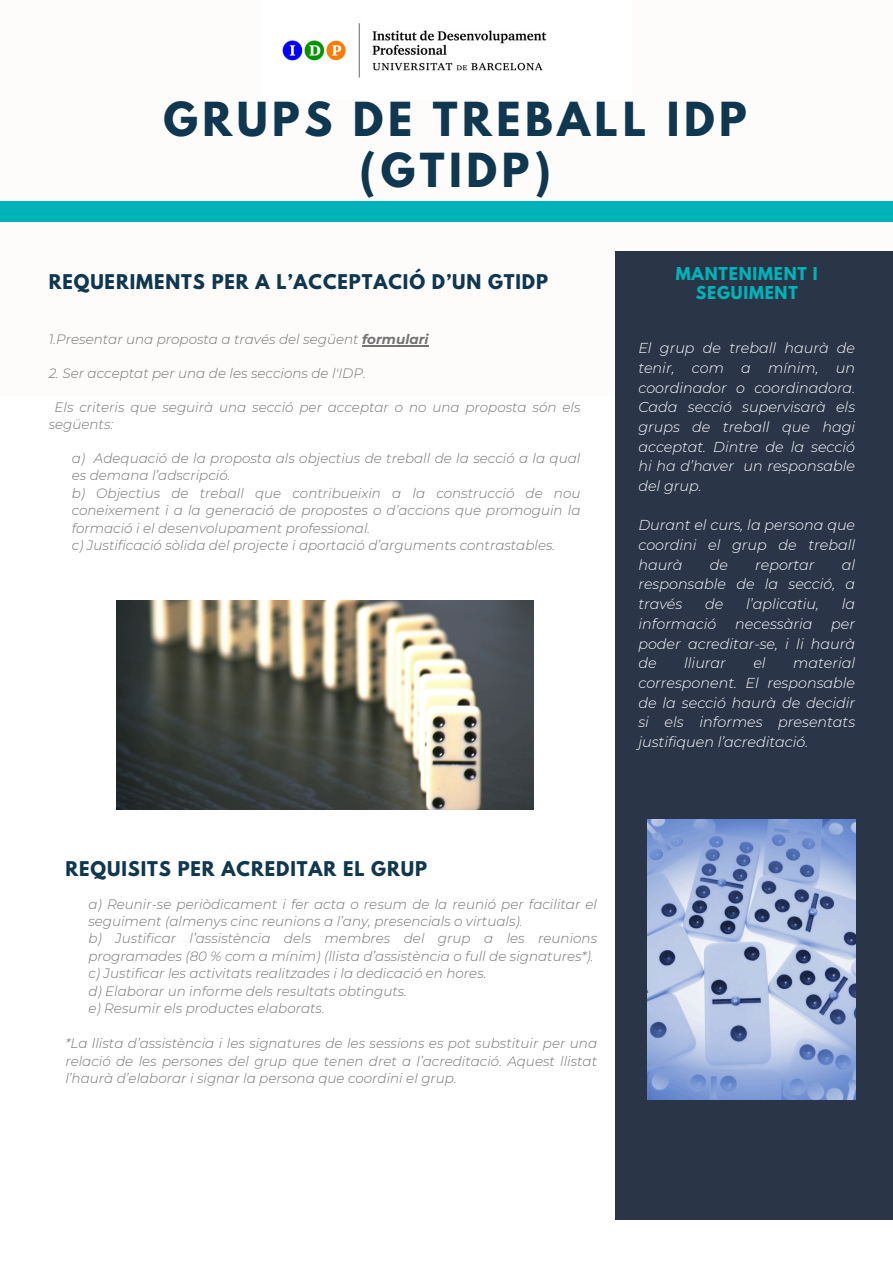
<style>
.page{position:relative;width:893px;height:1263px;background:#fff}
.page>*{position:absolute;margin:0;border:0;box-sizing:border-box;transform-origin:0 0}
.t1{font:700 41.55px/51.2px "League Spartan";letter-spacing:.11em;color:#0f3750;text-align:center}
.t2{font:700 18px "League Spartan";letter-spacing:.05em;color:#0f3750}
.t3{font:700 15.75px/19.1px "League Spartan";letter-spacing:.05em;color:#00b3b9;text-align:center}
.t4{font:italic 300 14.33px/19.6px "Montserrat";color:#fff;text-align:justify}
.t5{font:italic 300 13.5px/17.4px "Montserrat";color:#737373}
.s1{font-weight:700}
</style>
<div class="page">
<div style="left:0;top:0;width:893px;height:395px;background:#fdfcfb"></div>
<div style="left:0;top:201px;width:893px;height:20px;background:#00b3b9"></div>
<hr style="left:362px;top:345px;width:66px;height:1px;background:#737373">
<div style="left:616px;top:251px;width:277px;height:969px;background:#2a3648"></div>
<img style="left:647px;top:819px;width:208px;height:281px">
<img style="left:282px;top:23px;width:265px;height:55px">
<img style="left:117px;top:600px;width:417px;height:210px">
<p class="t1" style="left:163px;top:99px;width:585px">GRUPS DE TREBALL IDP (GTIDP)</p>
<p class="t2" style="left:49px;top:273px;width:501px">REQUERIMENTS PER A L’ACCEPTACIÓ D’UN GTIDP</p>
<h1 class="t5" style="left:49px;top:331px;width:381px">1.Presentar una proposta a través del següent <span class="s1">formulari</span></h1>
<p class="t5" style="left:49px;top:364px;width:319px">2. Ser acceptat per una de les seccions de l'IDP.</p>
<h2 class="t5" style="left:49px;top:398px;width:533px;text-indent:6px">Els criteris que seguirà una secció per acceptar o no una proposta són els següents:</h2>
<p class="t5" style="left:72px;top:449px;width:510px">a) Adequació de la proposta als objectius de treball de la secció a la qual es demana l’adscripció.</p>
<h3 class="t5" style="left:72px;top:484px;width:510px;text-align:justify">b) Objectius de treball que contribueixin a la construcció de nou coneixement i a la generació de propostes o d’accions que promoguin la formació i el desenvolupament professional.</h3>
<h4 class="t5" style="left:72px;top:536px;width:485px">c) Justificació sòlida del projecte i aportació d’arguments contrastables.</h4>
<p class="t3" style="left:676px;top:266px;width:143px">MANTENIMENT I<br>SEGUIMENT</p>
<p class="t4" style="left:638px;top:338px;width:218px">El grup de treball haurà de tenir, com a mínim, un coordinador o coordinadora.<br>Cada secció supervisarà els grups de treball que hagi acceptat. Dintre de la secció hi ha d’haver un responsable del grup.</p>
<p class="t4" style="left:638px;top:515px;width:218px">Durant el curs, la persona que coordini el grup de treball haurà</p>
<p class="t4" style="left:638px;top:555px;width:218px;text-indent:203px">al responsable de la secció, a través</p>
<p class="t4" style="left:710px;top:555px;width:20px">de</p>
<p class="t4" style="left:755px;top:555px;width:61px">reportar</p>
<p class="t4" style="left:705px;top:594px;width:20px">de</p>
<p class="t4" style="left:746px;top:594px;width:74px">l’aplicatiu,</p>
<p class="t4" style="left:841px;top:594px;width:15px">la</p>
<p class="t4" style="left:638px;top:614px;width:80px">informació</p>
<p class="t4" style="left:735px;top:614px;width:79px">necessària</p>
<p class="t4" style="left:638px;top:614px;width:218px;text-indent:193px">per poder acreditar-se, i li haurà de</p>
<p class="t4" style="left:638px;top:653px;width:218px;text-indent:155px">material corresponent. El responsable de la secció haurà de decidir si els informes presentats justifiquen l’acreditació.</p>
<p class="t4" style="left:684px;top:653px;width:43px">lliurar</p>
<p class="t4" style="left:753px;top:653px;width:14px">el</p>
<p class="t2" style="left:65px;top:860px;width:363px">REQUISITS PER ACREDITAR EL GRUP</p>
<p class="t5" style="left:88px;top:895px;width:510px">a) Reunir-se periòdicament i fer acta o resum de la reunió per facilitar el seguiment (almenys cinc reunions a l’any, presencials o virtuals).</p>
<p class="t5" style="left:88px;top:930px;width:510px">b) Justificar l’assistència dels membres del grup a les reunions programades (80 % com a mínim) (llista d’assistència o full de signatures*).</p>
<h2 class="t5" style="left:88px;top:965px;width:400px">c) Justificar les activitats realitzades i la dedicació en hores.</h2>
<p class="t5" style="left:88px;top:982px;width:320px">d) Elaborar un informe dels resultats obtinguts.</p>
<p class="t5" style="left:88px;top:1000px;width:238px">e) Resumir els productes elaborats.</p>
<p class="t5" style="left:65px;top:1034px;width:533px;text-align:justify">*La llista d’assistència i les signatures de les sessions es pot substituir per una relació de les persones del grup que tenen dret a l’acreditació. Aquest llistat l’haurà d’elaborar i signar la persona que coordini el grup.</p>
</div>
